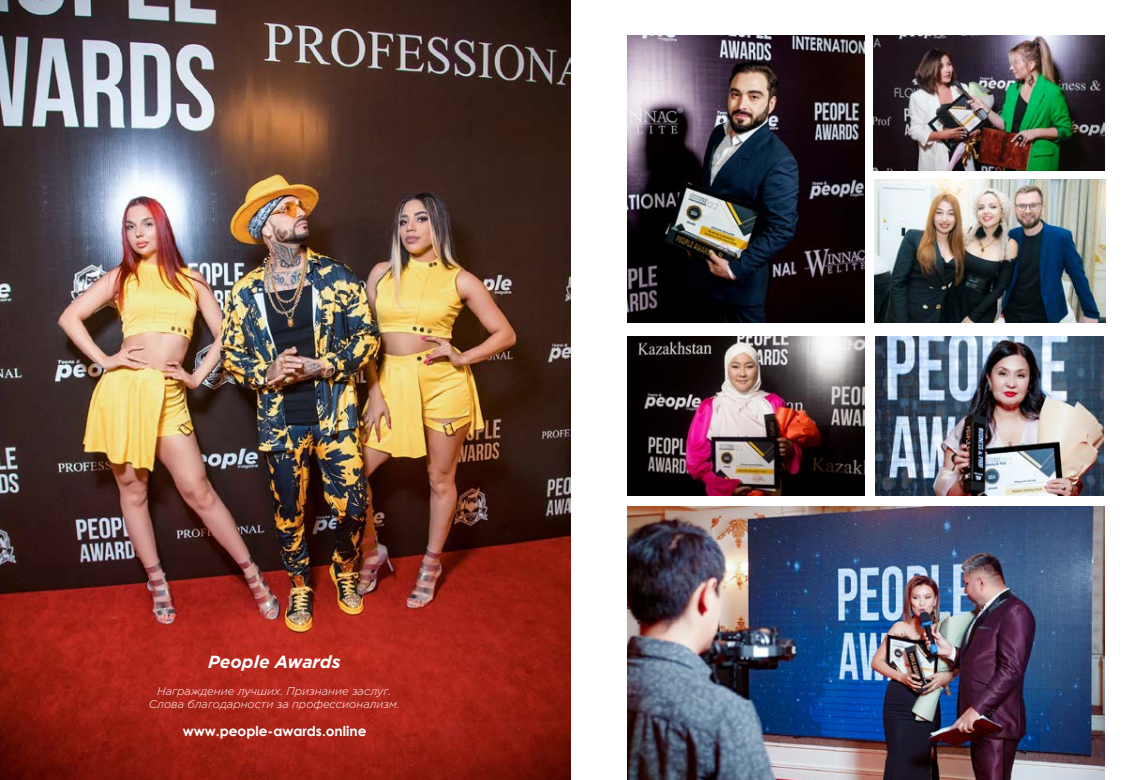
<style>
.page{position:relative;width:1141px;height:780px;background:#fff}
.page>*{position:absolute;margin:0;border:0;box-sizing:border-box;transform-origin:0 0}
.t1{font:italic 700 17.5px "Gotham Pro";color:#fff}
.t2{font:700 13.75px "Century Gothic";color:#fff}
.t3{font:italic 300 11.25px/13.5px "Gotham Pro";color:#fff;text-align:center}
</style>
<div class="page">
<img style="left:0;top:0;width:570px;height:780px">
<img style="left:627px;top:35px;width:238px;height:287px">
<img style="left:873px;top:35px;width:232px;height:136px">
<img style="left:874px;top:179px;width:232px;height:143px">
<img style="left:627px;top:337px;width:238px;height:158px">
<img style="left:627px;top:507px;width:478px;height:273px">
<img style="left:875px;top:337px;width:229px;height:158px">
<h1 class="t1" style="left:208px;top:651px;width:134px">People Awards</h1>
<p class="t3" style="left:149px;top:684px;width:252px">Награждение лучших. Признание заслуг.<br>Слова благодарности за профессионализм.</p>
<p class="t2" style="left:183px;top:720px;width:185px">www.people-awards.online</p>
</div>
